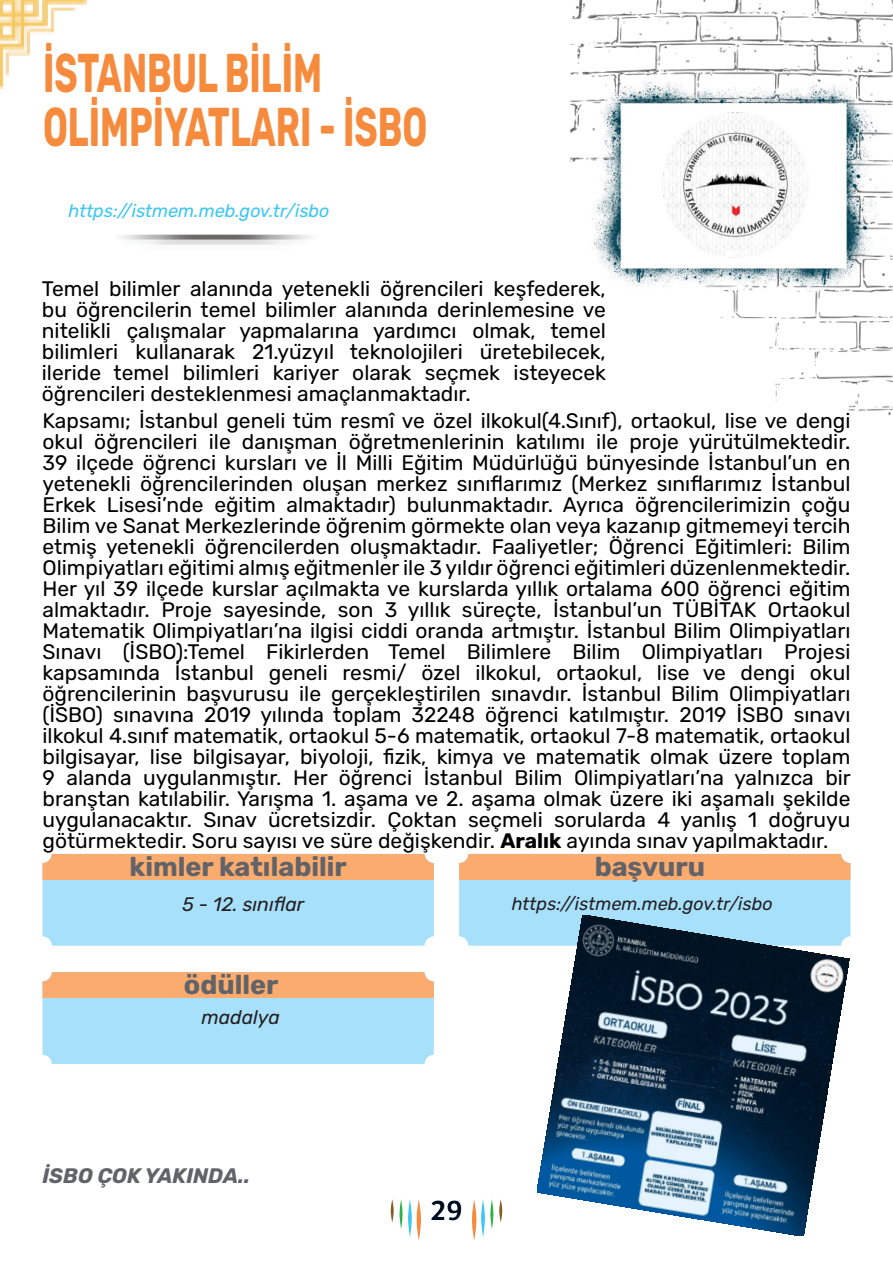
<style>
.page{position:relative;width:893px;height:1263px;background:#fff}
.page>*{position:absolute;margin:0;border:0;box-sizing:border-box;transform-origin:0 0}
.t1{font:700 54.6px/54.2px "Rubik";color:#f68b3d;scale:.64 1}
.t2{font:700 30px "Dubai";color:#000e23}
.t3{font:700 27px "Rubik";color:#626369}
.t4{font:21px/21px "Rubik";color:#000;text-align:justify}
.t5{font:italic 700 21px "Rubik";color:#626369}
.t6{font:italic 19.5px "Rubik";color:#231f20}
.t7{font:italic 18px "Rubik";color:#3bc6f4}
.t8{font:italic 18px "Rubik";color:#231f20}
.s1{font-weight:700}
</style>
<div class="page">
<svg style="left:391px;top:1199px;width:30px;height:42px"></svg>
<svg style="left:472px;top:1199px;width:21px;height:42px"></svg>
<svg style="left:499px;top:1199px;width:3px;height:24px"></svg>
<img style="left:571px;top:0;width:322px;height:415px">
<img style="left:590px;top:81px;width:294px;height:218px">
<img style="left:122px;top:234px;width:189px;height:11px">
<img style="left:0;top:0;width:87px;height:89px">
<div style="left:43px;top:854px;width:391px;height:92px;background:#a7e0fa;border-radius:9px"></div>
<div style="left:43px;top:854px;width:391px;height:25px;background:#faab6d"></div>
<div style="left:43px;top:972px;width:391px;height:92px;background:#a7e0fa;border-radius:9px"></div>
<div style="left:43px;top:972px;width:391px;height:26px;background:#faab6d"></div>
<div style="left:459px;top:854px;width:391px;height:92px;background:#a7e0fa;border-radius:9px"></div>
<div style="left:459px;top:854px;width:391px;height:25px;background:#faab6d"></div>
<img style="left:654px;top:103px;width:163px;height:165px">
<img style="left:537px;top:915px;width:312px;height:320px">
<h1 class="t1" style="left:43px;top:47px;width:602px">İSTANBUL BİLİM<br>OLİMPİYATLARI - İSBO</h1>
<p class="t7" style="left:69px;top:201px;width:262px">https://istmem.meb.gov.tr/isbo</p>
<p class="t4" style="left:42px;top:278px;width:566px">Temel bilimler alanında yetenekli öğrencileri keşfederek, bu öğrencilerin temel bilimler alanında derinlemesine ve nitelikli çalışmalar yapmalarına yardımcı olmak, temel bilimleri kullanarak 21.yüzyıl teknolojileri üretebilecek, ileride temel bilimleri kariyer olarak seçmek isteyecek öğrencileri desteklenmesi amaçlanmaktadır.</p>
<p class="t4" style="left:43px;top:411px;width:810px">Kapsamı; İstanbul geneli tüm resmî ve özel ilkokul(4.Sınıf), ortaokul, lise ve dengi okul öğrencileri ile danışman öğretmenlerinin katılımı ile proje yürütülmektedir.<br>39 ilçede öğrenci kursları ve İl Milli Eğitim Müdürlüğü bünyesinde İstanbul’un en yetenekli öğrencilerinden oluşan merkez sınıflarımız (Merkez sınıflarımız İstanbul Erkek Lisesi’nde eğitim almaktadır) bulunmaktadır. Ayrıca öğrencilerimizin çoğu Bilim ve Sanat Merkezlerinde öğrenim görmekte olan veya kazanıp gitmemeyi tercih etmiş yetenekli öğrencilerden oluşmaktadır. Faaliyetler; Öğrenci Eğitimleri: Bilim Olimpiyatları eğitimi almış eğitmenler ile 3 yıldır öğrenci eğitimleri düzenlenmektedir.<br>Her yıl 39 ilçede kurslar açılmakta ve kurslarda yıllık ortalama 600 öğrenci eğitim almaktadır. Proje sayesinde, son 3 yıllık süreçte, İstanbul’un TÜBİTAK Ortaokul Matematik Olimpiyatları’na ilgisi ciddi oranda artmıştır. İstanbul Bilim Olimpiyatları Sınavı (İSBO):Temel Fikirlerden Temel Bilimlere Bilim Olimpiyatları Projesi kapsamında İstanbul geneli resmi/ özel ilkokul, ortaokul, lise ve dengi okul öğrencilerinin başvurusu ile gerçekleştirilen sınavdır. İstanbul Bilim Olimpiyatları (İSBO) sınavına 2019 yılında toplam 32248 öğrenci katılmıştır. 2019 İSBO sınavı ilkokul 4.sınıf matematik, ortaokul 5-6 matematik, ortaokul 7-8 matematik, ortaokul bilgisayar, lise bilgisayar, biyoloji, fizik, kimya ve matematik olmak üzere toplam 9 alanda uygulanmıştır. Her öğrenci İstanbul Bilim Olimpiyatları’na yalnızca bir branştan katılabilir. Yarışma 1. aşama ve 2. aşama olmak üzere iki aşamalı şekilde uygulanacaktır. Sınav ücretsizdir. Çoktan seçmeli sorularda 4 yanlış 1 doğruyu götürmektedir. Soru sayısı ve süre değişkendir. <span class="s1">Aralık</span> ayında sınav yapılmaktadır.</p>
<p class="t3" style="left:130px;top:851px;width:219px">kimler katılabilir</p>
<p class="t6" style="left:182px;top:893px;width:123px">5 - 12. sınıflar</p>
<p class="t3" style="left:595px;top:851px;width:112px">başvuru</p>
<p class="t8" style="left:512px;top:894px;width:262px">https://istmem.meb.gov.tr/isbo</p>
<p class="t3" style="left:184px;top:969px;width:96px">ödüller</p>
<p class="t6" style="left:201px;top:1006px;width:80px">madalya</p>
<p class="t5" style="left:43px;top:1164px;width:209px">İSBO ÇOK YAKINDA..</p>
<h2 class="t2" style="left:430px;top:1192px;width:34px">29</h2>
</div>
